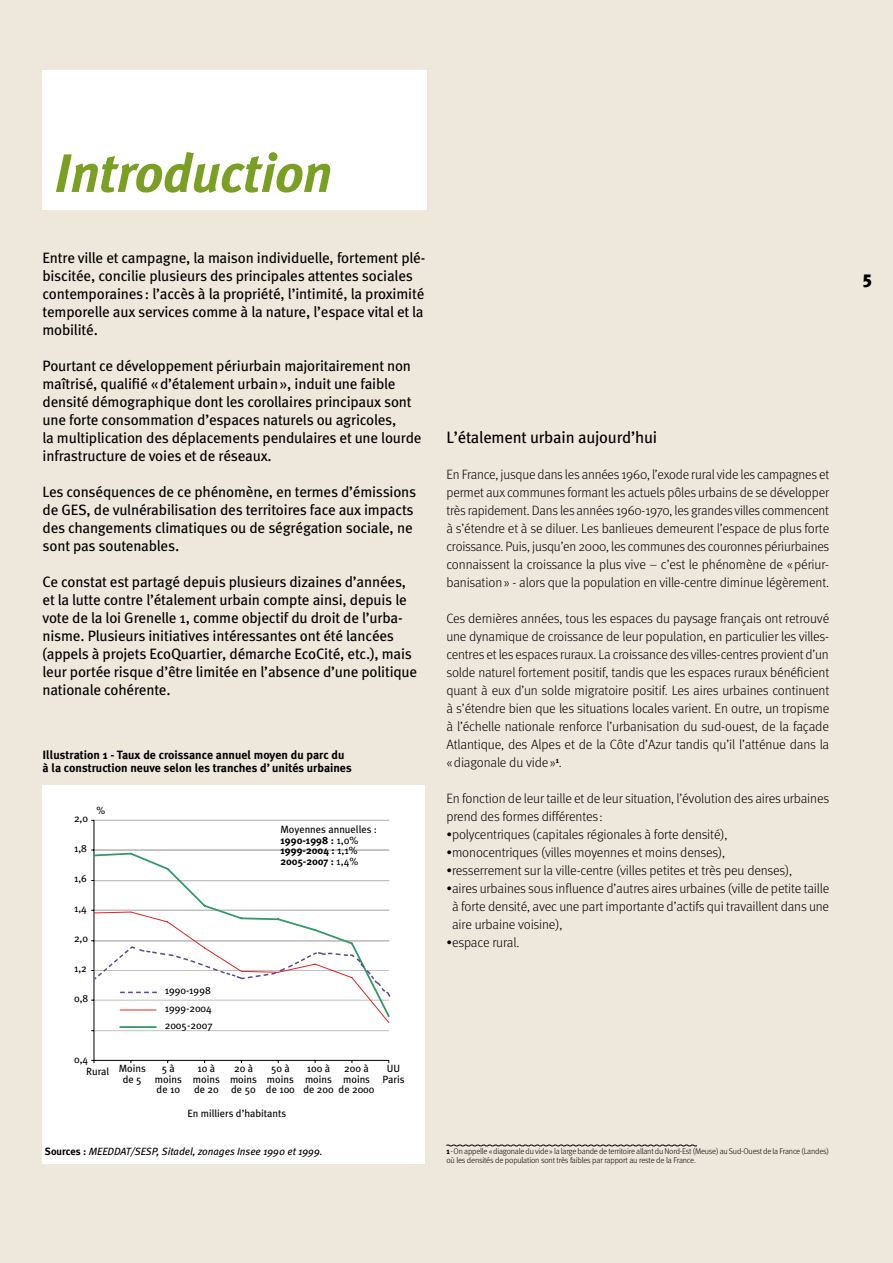
<style>
.page{position:relative;width:893px;height:1263px;background:#eee7dc}
.page>*{position:absolute;margin:0;border:0;box-sizing:border-box;transform-origin:0 0}
.t1{font:italic 700 54px "Meta Plus";letter-spacing:-.01em;color:#7a9f23}
.t2{font:900 18px "Meta Plus";color:#000}
.t3{font:16.5px "Meta";letter-spacing:-.01em;color:#000}
.t4{font:15px/18px "Meta";letter-spacing:-.01em;color:#000}
.t5{font:300 13.5px/18px "Meta";letter-spacing:-.01em;color:#000;text-align:justify}
.t6{font:700 12px/13.5px "Meta Plus";color:#000}
.t7{font:10.5px/10.5px "Meta Plus";color:#000;text-align:center}
.t8{font:700 10.5px/10.5px "Meta Plus";color:#000}
.t9{font:italic 10.5px "Meta";letter-spacing:-.005em;color:#000}
.t10{font:300 8.25px/9px "Meta";letter-spacing:-.02em;color:#000}
.s1{font-weight:400}
.s2{font-family:"Meta";font-weight:400}
.s3{font-family:"Meta Plus";font-weight:700;font-style:normal}
.s4{font-family:"Meta Plus";font-weight:700}
</style>
<div class="page">
<div style="left:43px;top:70px;width:384px;height:139px;background:#fff"></div>
<div style="left:43px;top:785px;width:382px;height:378px;background:#fff"></div>
<hr style="left:94px;top:1030px;width:295px;height:1px;background:#c0bfbf">
<div style="left:94px;top:820px;width:295px;height:1px;border:1px solid #c1c0be"></div>
<hr style="left:94px;top:820px;width:1px;height:240px;background:#000">
<hr style="left:94px;top:1060px;width:295px;height:1px;background:#000">
<hr style="left:120px;top:1026px;width:36px;height:2px;background:#329a66">
<svg style="left:91px;top:850px;width:300px;height:174px"></svg>
<svg style="left:446px;top:1144px;width:251px;height:3px"></svg>
<h1 class="t1" style="left:54px;top:142px;width:280px">Introduction</h1>
<p class="t4" style="left:43px;top:249px;width:384px">Entre ville et campagne, la maison individuelle, fortement plé&shy;biscitée, concilie plusieurs des principales attentes sociales contemporaines: l’accès à la propriété, l’intimité, la proximité temporelle aux services comme à la nature, l’espace vital et la mobilité.</p>
<p class="t4" style="left:43px;top:357px;width:381px">Pourtant ce développement périurbain majoritairement non maîtrisé, qualifié «d’étalement urbain», induit une faible densité démographique dont les corollaires principaux sont une forte consommation d’espaces naturels ou agricoles,<br>la multiplication des déplacements pendulaires et une lourde infrastructure de voies et de réseaux.</p>
<p class="t4" style="left:43px;top:483px;width:375px">Les conséquences de ce phénomène, en termes d’émissions de GES, de vulnérabilisation des territoires face aux impacts des changements climatiques ou de ségrégation sociale, ne sont pas soutenables.</p>
<p class="t4" style="left:43px;top:573px;width:376px">Ce constat est partagé depuis plusieurs dizaines d’années, et la lutte contre l’étalement urbain compte ainsi, depuis le vote de la loi Grenelle 1, comme objectif du droit de l’urba&shy;nisme. Plusieurs initiatives intéressantes ont été lancées (appels à projets EcoQuartier, démarche EcoCité, etc.), mais leur portée risque d’être limitée en l’absence d’une politique nationale cohérente.</p>
<p class="t6" style="left:43px;top:748px;width:311px">Illustration 1 - Taux de croissance annuel moyen du parc du à la construction neuve selon les tranches d’ unités urbaines</p>
<p class="t7" style="left:74px;top:813px;width:16px">2,0</p>
<p class="t7" style="left:74px;top:843px;width:14px">1,8</p>
<p class="t7" style="left:74px;top:873px;width:14px">1,6</p>
<p class="t7" style="left:74px;top:903px;width:14px">1,4</p>
<p class="t7" style="left:74px;top:933px;width:16px">2,0</p>
<p class="t7" style="left:74px;top:963px;width:14px">1,2</p>
<p class="t7" style="left:74px;top:993px;width:16px">0,8</p>
<p class="t7" style="left:96px;top:805px;width:10px">%</p>
<p class="t7" style="left:165px;top:985px;width:48px">1990-1998</p>
<p class="t7" style="left:165px;top:1000px;width:50px;line-height:16.6px;text-align:left">1999-2004<br>2005-2007</p>
<p class="t8" style="left:280px;top:824px;width:98px"><span class="s1">Moyennes annuelles :<br></span>1990-1998 : <span class="s2">1,0%<br></span>1999-2004 : <span class="s2">1,1%<br></span>2005-2007 : <span class="s2">1,4%</span></p>
<p class="t7" style="left:86px;top:1053px;width:61px;line-height:11.2px;text-align:left;text-indent:-12px">0,4<br>Rural Moins</p>
<p class="t7" style="left:123px;top:1074px;width:20px">de 5</p>
<p class="t7" style="left:155px;top:1063px;width:28px">5 à moins de 10</p>
<p class="t7" style="left:193px;top:1063px;width:28px">10 à moins de 20</p>
<p class="t7" style="left:230px;top:1063px;width:28px">20 à moins de 50</p>
<p class="t7" style="left:266px;top:1063px;width:31px">50 à moins de 100</p>
<p class="t7" style="left:303px;top:1063px;width:32px">100 à moins de 200</p>
<p class="t7" style="left:339px;top:1063px;width:38px">200 à moins de 2000</p>
<p class="t7" style="left:382px;top:1063px;width:24px">UU<br>Paris</p>
<p class="t7" style="left:187px;top:1107px;width:101px">En milliers d’habitants</p>
<p class="t9" style="left:43px;top:1145px;width:282px"><span class="s3">S ources :</span> MEEDDAT/SESP, Sitadel, zonages Insee 1990 et 1999.</p>
<p class="t3" style="left:446px;top:427px;width:212px">L’étalement urbain aujourd’hui</p>
<p class="t5" style="left:446px;top:466px;width:384px">En France, jusque dans les années 1960, l’exode rural vide les campagnes et permet aux communes formant les actuels pôles urbains de se développer très rapidement. Dans les années 1960-1970, les grandes villes commencent à s’étendre et à se diluer. Les banlieues demeurent l’espace de plus forte croissance. Puis, jusqu’en 2000, les communes des couronnes périurbaines connaissent la croissance la plus vive – c’est le phénomène de «périur&shy;banisation» - alors que la population en ville-centre diminue légèrement.</p>
<p class="t5" style="left:446px;top:610px;width:384px">Ces dernières années, tous les espaces du paysage français ont retrouvé une dynamique de croissance de leur population, en particulier les villes&shy;centres et les espaces ruraux. La croissance des villes-centres provient d’un solde naturel fortement positif, tandis que les espaces ruraux bénéficient quant à eux d’un solde migratoire positif. Les aires urbaines continuent à s’étendre bien que les situations locales varient. En outre, un tropisme à l’échelle nationale renforce l’urbanisation du sud-ouest, de la façade Atlantique, des Alpes et de la Côte d’Azur tandis qu’il l’atténue dans la «diagonale du vide»<sup>1</sup>.</p>
<p class="t5" style="left:446px;top:790px;width:384px">En fonction de leur taille et de leur situation, l’évolution des aires urbaines prend des formes différentes:</p>
<p class="t5" style="left:446px;top:826px;width:283px">•polycentriques (capitales régionales à forte densité),</p>
<p class="t5" style="left:446px;top:844px;width:280px">•monocentriques (villes moyennes et moins denses),</p>
<p class="t5" style="left:446px;top:862px;width:347px">•resserrement sur la ville-centre (villes petites et très peu denses),</p>
<p class="t5" style="left:452px;top:880px;width:379px;text-indent:-6px">•aires urbaines sous influence d’autres aires urbaines (ville de petite taille à forte densité, avec une part importante d’actifs qui travaillent dans une aire urbaine voisine),</p>
<p class="t5" style="left:446px;top:934px;width:75px">•espace rural.</p>
<p class="t10" style="left:446px;top:1147px;width:384px"><span class="s4">1</span> -On appelle «diagonale du vide» la large bande de territoire allant du Nord-Est (Meuse) au Sud-Ouest de la France (Landes) où les densités de population sont très faibles par rapport au reste de la France.</p>
<h2 class="t2" style="left:863px;top:267px;width:10px">5</h2>
</div>
